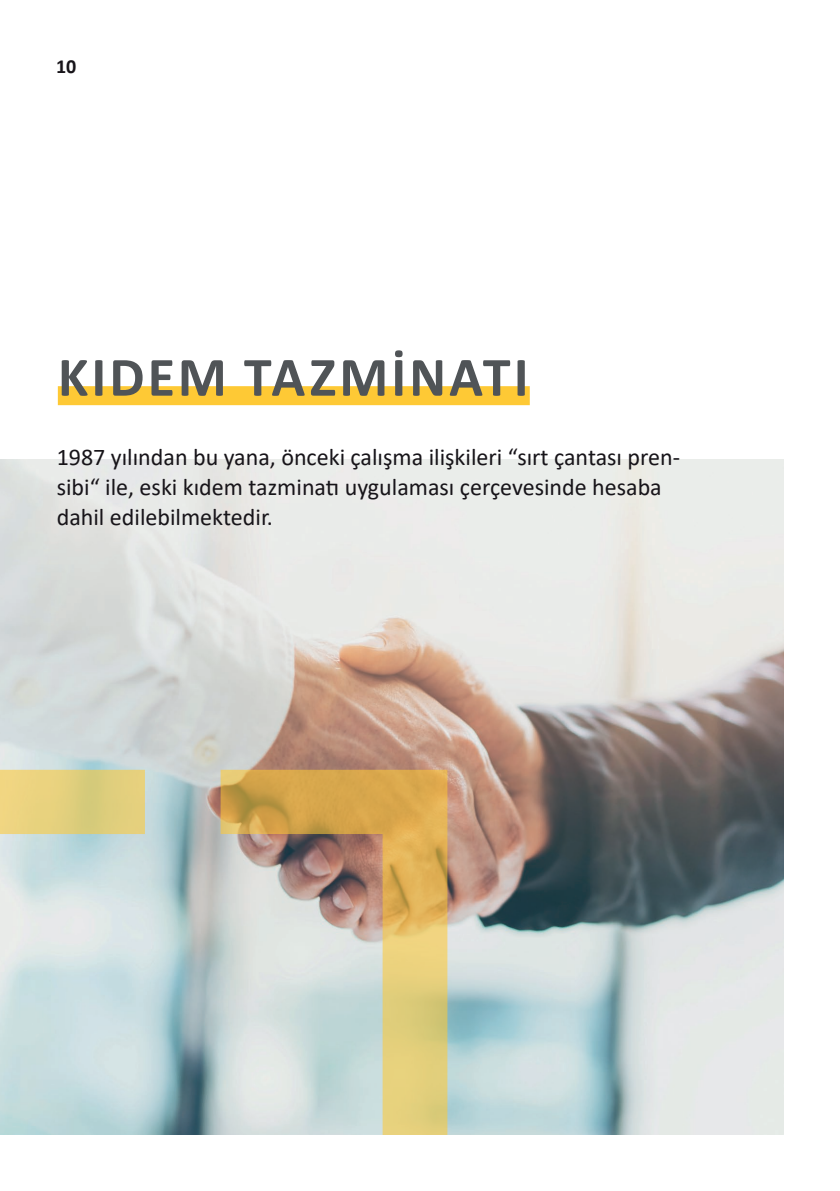
<style>
.page{position:relative;width:840px;height:1191px;background:#fff}
.page>*{position:absolute;margin:0;border:0;box-sizing:border-box;transform-origin:0 0}
.t1{font:700 56px "Calibri";letter-spacing:.055em;color:#505457}
.t2{font:24px/30px "Calibri";color:#171419}
.t3{font:700 20px "Calibri";color:#171419}
</style>
<div class="page">
<img style="left:0;top:459px;width:782px;height:675px">
<div style="left:58px;top:386px;width:471px;height:19px;background:#fec935"></div>
<svg style="left:220px;top:769px;width:227px;height:365px;background:#d0c29d"></svg>
<svg style="left:0;top:769px;width:145px;height:365px;background:#d1dcd0"></svg>
<p class="t3" style="left:56px;top:52px;width:22px">10</p>
<h1 class="t1" style="left:58px;top:337px;width:472px">KIDEM TAZMİNATI</h1>
<p class="t2" style="left:57px;top:442px;width:624px">1987 yılından bu yana, önceki çalışma ilişkileri “sırt çantası pren&shy;sibi“ ile, eski kıdem tazminatı uygulaması çerçevesinde hesaba dahil edilebilmektedir.</p>
</div>
